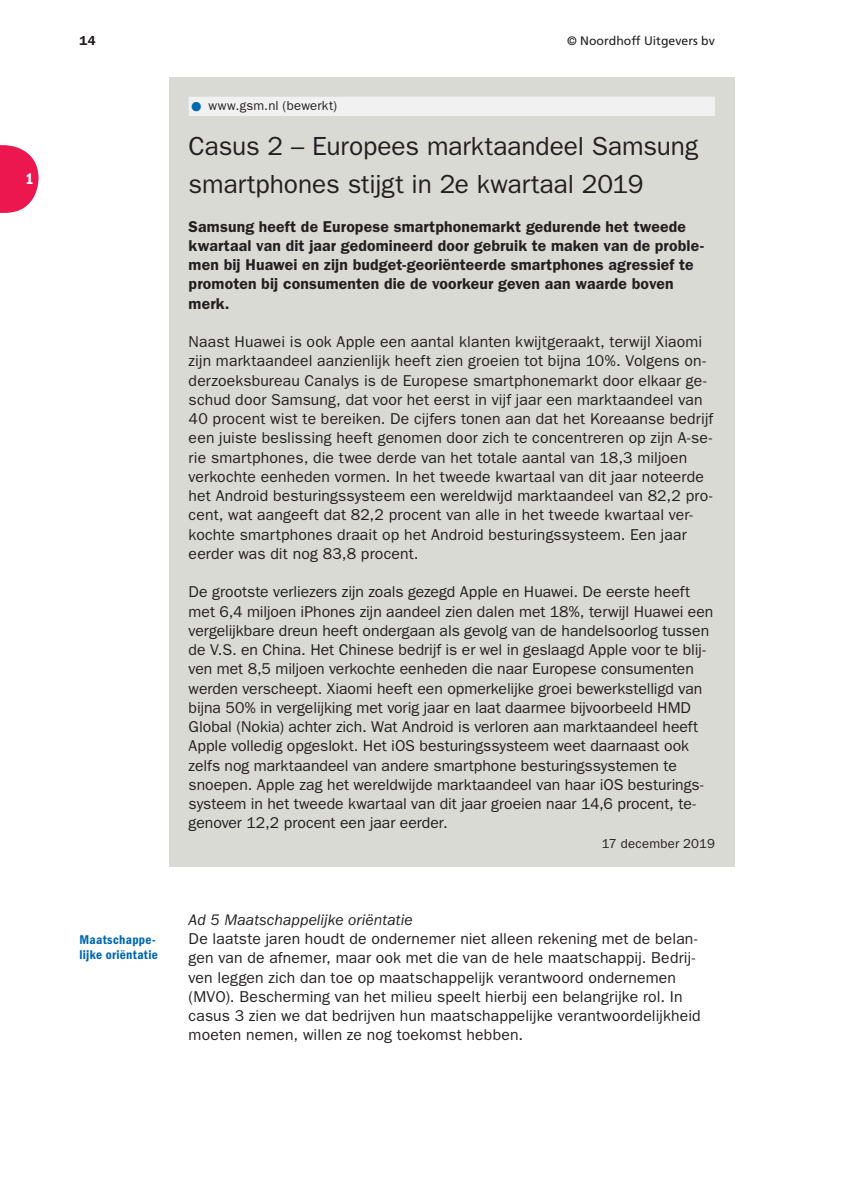
<style>
.page{position:relative;width:844px;height:1191px;background:#fff}
.page>*{position:absolute;margin:0;border:0;box-sizing:border-box;transform-origin:0 0}
.t1{font:26.25px/38.5px "ITC Franklin Gothic Std";letter-spacing:-.005em;color:#231f20}
.t2{font:15.75px/19.2px "ITC Franklin Gothic Std";letter-spacing:.005em;color:#231f20}
.t3{font:600 15.75px/19.2px "ITC Franklin Gothic Std";letter-spacing:.01em;color:#231f20}
.t4{font:italic 15.75px "ITC Franklin Gothic Std";color:#231f20}
.t5{font:15.75px "ITC Franklin Gothic Std Dm Cd";color:#fff}
.t6{font:13.12px "ITC Franklin Gothic Std";letter-spacing:.015em;color:#231f20}
.t7{font:13.12px/14.3px "ITC Franklin Gothic Std Dm Cd";letter-spacing:.025em;color:#0067b1}
.t8{font:600 13.12px "ITC Franklin Gothic Std";color:#231f20}
.t9{font:12.25px "Frutiger LT Std";color:#231f20}
.s1{font-family:"WN Mo HO Picto Regular";font-size:7px;color:#0067b1}
</style>
<div class="page">
<svg style="left:0;top:145px;width:39px;height:68px"></svg>
<div style="left:169px;top:77px;width:565px;height:790px;background:#dadad5"></div>
<div style="left:189px;top:97px;width:525px;height:19px;background:#f1f1f2"></div>
<p class="t5" style="left:26px;top:173px;width:10px">1</p>
<p class="t8" style="left:79px;top:35px;width:18px">14</p>
<p class="t7" style="left:79px;top:933px;width:80px">Maatschappe&shy;lijke oriëntatie</p>
<p class="t9" style="left:567px;top:35px;width:149px">© Noordhoff Uitgevers bv</p>
<p class="t6" style="left:191px;top:101px;width:147px"><span class="s1">1</span> www.gsm.nl (bewerkt)</p>
<h1 class="t1" style="left:189px;top:128px;width:511px">Casus 2 – Europees marktaandeel Samsung smartphones stijgt in 2e kwartaal 2019</h1>
<p class="t3" style="left:189px;top:218px;width:516px">Samsung heeft de Europese smartphonemarkt gedurende het tweede kwartaal van dit jaar gedomineerd door gebruik te maken van de proble&shy;men bij Huawei en zijn budget-georiënteerde smartphones agressief te promoten bij consumenten die de voorkeur geven aan waarde boven merk.</p>
<p class="t2" style="left:189px;top:333px;width:526px">Naast Huawei is ook Apple een aantal klanten kwijtgeraakt, terwijl Xiaomi zijn marktaandeel aanzienlijk heeft zien groeien tot bijna 10%. Volgens on&shy;derzoeksbureau Canalys is de Europese smartphonemarkt door elkaar ge&shy;schud door Samsung, dat voor het eerst in vijf jaar een marktaandeel van 40 procent wist te bereiken. De cijfers tonen aan dat het Koreaanse bedrijf een juiste beslissing heeft genomen door zich te concentreren op zijn A-se&shy;rie smartphones, die twee derde van het totale aantal van 18,3 miljoen verkochte eenheden vormen. In het tweede kwartaal van dit jaar noteerde het Android besturingssysteem een wereldwijd marktaandeel van 82,2 pro&shy;cent, wat aangeeft dat 82,2 procent van alle in het tweede kwartaal ver&shy;kochte smartphones draait op het Android besturingssysteem. Een jaar eerder was dit nog 83,8 procent.</p>
<p class="t2" style="left:189px;top:583px;width:526px">De grootste verliezers zijn zoals gezegd Apple en Huawei. De eerste heeft met 6,4 miljoen iPhones zijn aandeel zien dalen met 18%, terwijl Huawei een vergelijkbare dreun heeft ondergaan als gevolg van de handelsoorlog tussen de V.S. en China. Het Chinese bedrijf is er wel in geslaagd Apple voor te blij&shy;ven met 8,5 miljoen verkochte eenheden die naar Europese consumenten werden verscheept. Xiaomi heeft een opmerkelijke groei bewerkstelligd van bijna 50% in vergelijking met vorig jaar en laat daarmee bijvoorbeeld HMD Global (Nokia) achter zich. Wat Android is verloren aan marktaandeel heeft Apple volledig opgeslokt. Het iOS besturingssysteem weet daarnaast ook zelfs nog marktaandeel van andere smartphone besturingssystemen te snoepen. Apple zag het wereldwijde marktaandeel van haar iOS besturings&shy;systeem in het tweede kwartaal van dit jaar groeien naar 14,6 procent, te&shy;genover 12,2 procent een jaar eerder.</p>
<p class="t6" style="left:601px;top:838px;width:115px">17 december 2019</p>
<p class="t4" style="left:189px;top:913px;width:225px">Ad 5 Maatschappelijke oriëntatie</p>
<p class="t2" style="left:189px;top:930px;width:513px">De laatste jaren houdt de ondernemer niet alleen rekening met de belan&shy;gen van de afnemer, maar ook met die van de hele maatschappij. Bedrij&shy;ven leggen zich dan toe op maatschappelijk verantwoord ondernemen (MVO). Bescherming van het milieu speelt hierbij een belangrijke rol. In casus 3 zien we dat bedrijven hun maatschappelijke verantwoordelijkheid moeten nemen, willen ze nog toekomst hebben.</p>
</div>
